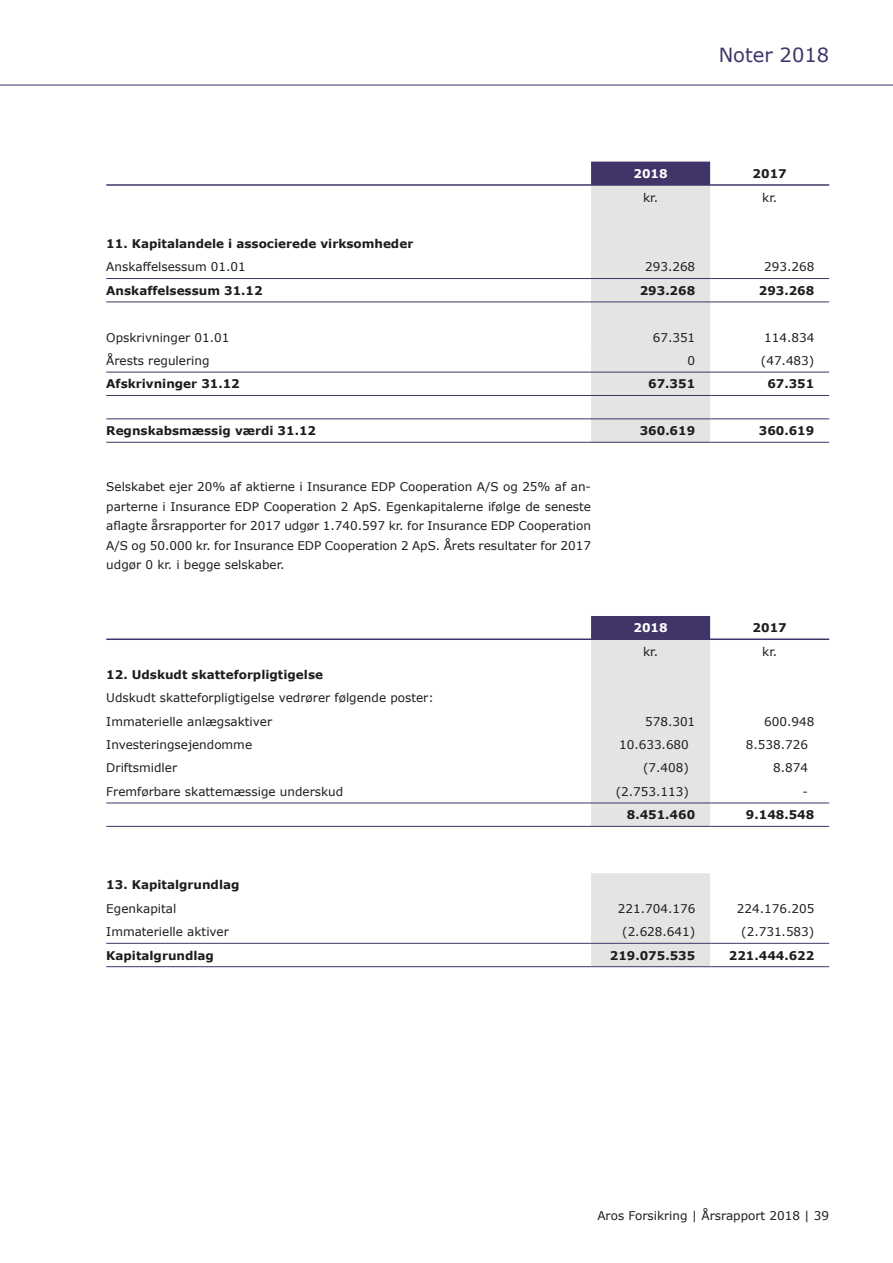
<style>
.page{position:relative;width:893px;height:1263px;background:#fff}
.page>*{position:absolute;margin:0;border:0;box-sizing:border-box;transform-origin:0 0}
.t1{font:19.5px "Verdana";color:#403468}
.t2{font:12px/19.5px "Verdana";color:#1d1d1b;text-align:justify}
.t3{font:700 12px "Verdana";color:#1d1d1b}
.t4{font:700 12px "Verdana";color:#fff}
</style>
<div class="page">
<div style="left:591px;top:162px;width:119px;height:22px;background:#403468"></div>
<div style="left:591px;top:186px;width:119px;height:163px;background:#e4e4e3"></div>
<div style="left:591px;top:349px;width:119px;height:617px;background:#e4e4e3"></div>
<svg style="left:106px;top:443px;width:723px;height:430px"></svg>
<hr style="left:106px;top:184px;width:485px;height:2px;background:#403468">
<hr style="left:591px;top:184px;width:119px;height:2px;background:#403468">
<hr style="left:710px;top:184px;width:119px;height:2px;background:#403468">
<hr style="left:106px;top:638px;width:485px;height:2px;background:#403468">
<hr style="left:591px;top:638px;width:119px;height:2px;background:#403468">
<hr style="left:710px;top:638px;width:119px;height:2px;background:#403468">
<hr style="left:106px;top:278px;width:485px;height:1px;background:#403468">
<hr style="left:591px;top:278px;width:119px;height:1px;background:#403468">
<hr style="left:710px;top:278px;width:119px;height:1px;background:#403468">
<hr style="left:106px;top:302px;width:485px;height:1px;background:#403468">
<hr style="left:591px;top:302px;width:119px;height:1px;background:#403468">
<hr style="left:710px;top:302px;width:119px;height:1px;background:#403468">
<hr style="left:106px;top:372px;width:485px;height:1px;background:#403468">
<hr style="left:591px;top:372px;width:119px;height:1px;background:#403468">
<hr style="left:710px;top:372px;width:119px;height:1px;background:#403468">
<hr style="left:106px;top:395px;width:485px;height:1px;background:#403468">
<hr style="left:591px;top:395px;width:119px;height:1px;background:#403468">
<hr style="left:710px;top:395px;width:119px;height:1px;background:#403468">
<hr style="left:106px;top:419px;width:485px;height:1px;background:#403468">
<hr style="left:591px;top:419px;width:119px;height:1px;background:#403468">
<hr style="left:710px;top:419px;width:119px;height:1px;background:#403468">
<hr style="left:106px;top:442px;width:485px;height:1px;background:#403468">
<hr style="left:591px;top:442px;width:119px;height:1px;background:#403468">
<hr style="left:710px;top:442px;width:119px;height:1px;background:#403468">
<hr style="left:106px;top:803px;width:485px;height:1px;background:#403468">
<hr style="left:591px;top:803px;width:119px;height:1px;background:#403468">
<hr style="left:710px;top:803px;width:119px;height:1px;background:#403468">
<hr style="left:106px;top:826px;width:485px;height:1px;background:#403468">
<hr style="left:591px;top:826px;width:119px;height:1px;background:#403468">
<hr style="left:710px;top:826px;width:119px;height:1px;background:#403468">
<hr style="left:106px;top:943px;width:485px;height:1px;background:#403468">
<hr style="left:591px;top:943px;width:119px;height:1px;background:#403468">
<hr style="left:710px;top:943px;width:119px;height:1px;background:#403468">
<hr style="left:106px;top:966px;width:485px;height:1px;background:#403468">
<hr style="left:591px;top:966px;width:119px;height:1px;background:#403468">
<hr style="left:710px;top:966px;width:119px;height:1px;background:#403468">
<hr style="left:0;top:85px;width:893px;height:1px;background:#403468">
<h1 class="t1" style="left:719px;top:43px;width:112px">Noter 2018</h1>
<p class="t4" style="left:633px;top:165px;width:36px">2018</p>
<p class="t3" style="left:753px;top:165px;width:36px">2017</p>
<p class="t2" style="left:643px;top:188px;width:16px">kr.</p>
<p class="t2" style="left:762px;top:188px;width:16px">kr.</p>
<p class="t3" style="left:106px;top:236px;width:308px">11. Kapitalandele i associerede virksomheder</p>
<p class="t2" style="left:106px;top:257px;width:141px">Anskaffelsessum 01.01</p>
<p class="t2" style="left:645px;top:257px;width:52px">293.268</p>
<p class="t2" style="left:764px;top:257px;width:52px">293.268</p>
<p class="t3" style="left:106px;top:283px;width:158px">Anskaffelsessum 31.12</p>
<p class="t3" style="left:640px;top:283px;width:57px">293.268</p>
<p class="t3" style="left:759px;top:283px;width:57px">293.268</p>
<p class="t2" style="left:106px;top:328px;width:125px">Opskrivninger 01.01</p>
<p class="t2" style="left:653px;top:328px;width:44px">67.351</p>
<p class="t2" style="left:764px;top:328px;width:52px">114.834</p>
<p class="t2" style="left:106px;top:351px;width:105px">Årests regulering</p>
<p class="t2" style="left:688px;top:351px;width:9px">0</p>
<p class="t2" style="left:761px;top:351px;width:55px">(47.483)</p>
<p class="t3" style="left:106px;top:376px;width:135px">Afskrivninger 31.12</p>
<p class="t3" style="left:648px;top:376px;width:48px">67.351</p>
<p class="t3" style="left:767px;top:376px;width:48px">67.351</p>
<p class="t3" style="left:106px;top:423px;width:211px">Regnskabsmæssig værdi 31.12</p>
<p class="t3" style="left:640px;top:423px;width:57px">360.619</p>
<p class="t3" style="left:759px;top:423px;width:57px">360.619</p>
<p class="t2" style="left:106px;top:477px;width:486px">Selskabet ejer 20% af aktierne i Insurance EDP Cooperation A/S og 25% af an&shy;parterne i Insurance EDP Cooperation 2 ApS. Egenkapitalerne ifølge de seneste aflagte årsrapporter for 2017 udgør 1.740.597 kr. for Insurance EDP Cooperation A/S og 50.000 kr. for Insurance EDP Cooperation 2 ApS. Årets resultater for 2017 udgør 0 kr. i begge selskaber.</p>
<p class="t3" style="left:106px;top:667px;width:218px">12. Udskudt skatteforpligtigelse</p>
<p class="t2" style="left:106px;top:686px;width:329px;line-height:23.4px">Udskudt skatteforpligtigelse vedrører følgende poster:<br>Immaterielle anlægsaktiver</p>
<p class="t4" style="left:633px;top:620px;width:36px">2018</p>
<p class="t3" style="left:753px;top:620px;width:36px">2017</p>
<p class="t2" style="left:643px;top:642px;width:16px">kr.</p>
<p class="t2" style="left:762px;top:642px;width:16px">kr.</p>
<p class="t2" style="left:645px;top:712px;width:52px">578.301</p>
<p class="t2" style="left:764px;top:712px;width:52px">600.948</p>
<p class="t2" style="left:106px;top:735px;width:147px">Investeringsejendomme</p>
<p class="t2" style="left:619px;top:735px;width:71px">10.633.680</p>
<p class="t2" style="left:746px;top:735px;width:64px">8.538.726</p>
<p class="t2" style="left:106px;top:758px;width:72px">Driftsmidler</p>
<p class="t2" style="left:643px;top:758px;width:47px">(7.408)</p>
<p class="t2" style="left:773px;top:758px;width:36px">8.874</p>
<p class="t2" style="left:106px;top:782px;width:238px">Fremførbare skattemæssige underskud</p>
<p class="t2" style="left:616px;top:782px;width:75px">(2.753.113)</p>
<p class="t2" style="left:802px;top:782px;width:7px">-</p>
<p class="t3" style="left:627px;top:807px;width:70px">8.451.460</p>
<p class="t3" style="left:746px;top:807px;width:70px">9.148.548</p>
<p class="t3" style="left:106px;top:877px;width:135px">13. Kapitalgrundlag</p>
<p class="t2" style="left:106px;top:899px;width:72px">Egenkapital</p>
<p class="t2" style="left:618px;top:899px;width:79px">221.704.176</p>
<p class="t2" style="left:737px;top:899px;width:79px">224.176.205</p>
<p class="t2" style="left:106px;top:922px;width:124px">Immaterielle aktiver</p>
<p class="t2" style="left:622px;top:922px;width:75px">(2.628.641)</p>
<p class="t2" style="left:741px;top:922px;width:75px">(2.731.583)</p>
<p class="t3" style="left:106px;top:947px;width:109px">Kapitalgrundlag</p>
<p class="t3" style="left:610px;top:947px;width:87px">219.075.535</p>
<p class="t3" style="left:729px;top:947px;width:87px">221.444.622</p>
<p class="t2" style="left:597px;top:1206px;width:233px">Aros Forsikring | Årsrapport 2018 | 39</p>
</div>
